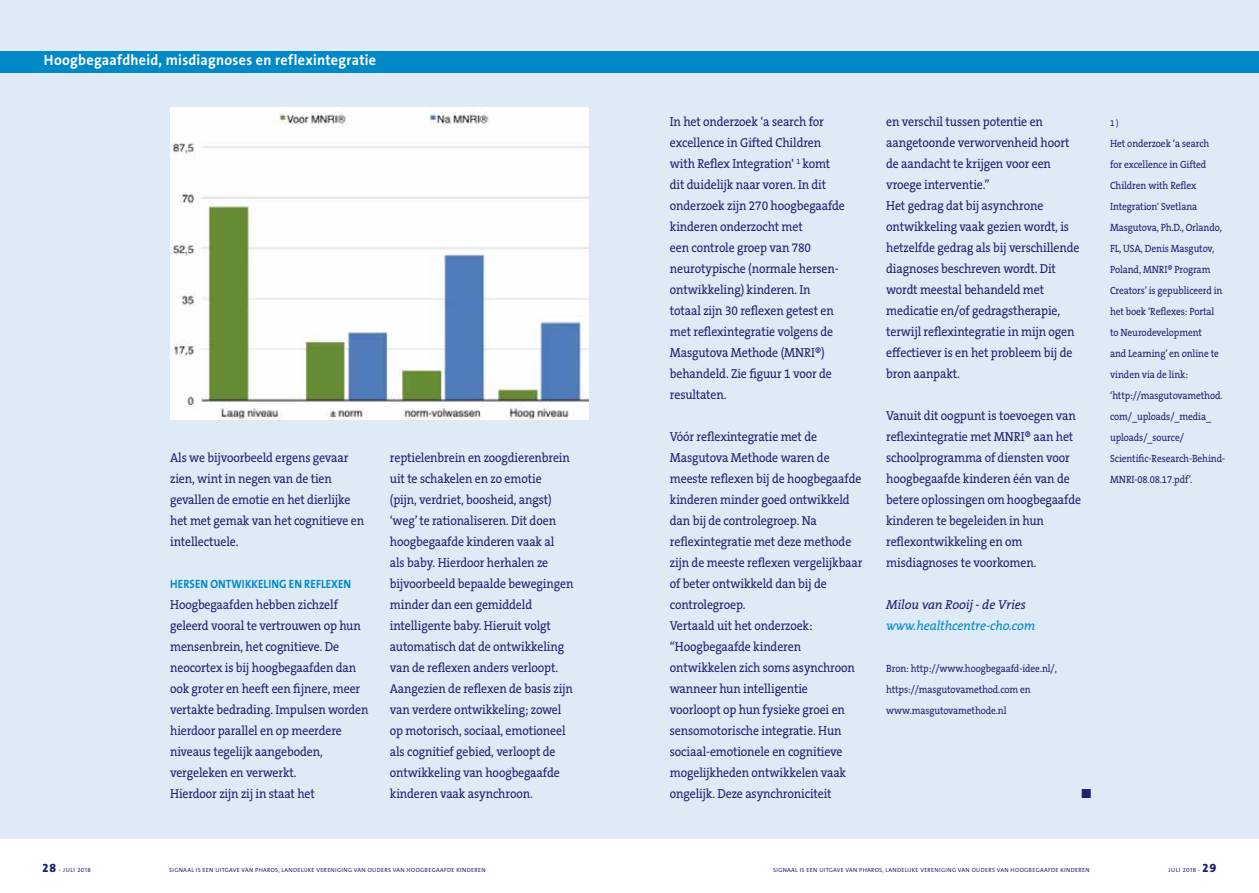
<style>
.page{position:relative;width:1259px;height:893px;background:#fff}
.page>*{position:absolute;margin:0;border:0;box-sizing:border-box;transform-origin:0 0}
.t1{font:700 15px "The Sans B7";letter-spacing:.02em;color:#fff;scale:.94 1}
.t2{font:13.05px/21px "The Serif B5 Plain";letter-spacing:-.01em;color:#1e2171;scale:.91 1}
.t3{font:italic 13.05px "The Serif B5 Plain";letter-spacing:-.01em;color:#0088c7}
.t4{font:italic 13.05px "The Serif B5 Plain";letter-spacing:-.01em;color:#1e2171}
.t5{font:13.05px "Zapf Dingbats ITC";color:#1e2171}
.t6{font:700 12px "The Sans";letter-spacing:.005em;color:#0088c7;scale:.91 1}
.t7{font:10.5px/21px "The Serif B5 Plain";letter-spacing:-.01em;color:#1e2171;scale:.9 1}
.t8{font:9px "The Serif B5 Plain";color:#1e2171;scale:.9 1}
.t9{font:6px "The Sans Regular Caps";letter-spacing:.05em;color:#1e2171}
.t10{font:6px "The Sans Regular Caps";letter-spacing:.08em;color:#1e2171}
.s1{font-family:"The Sans Extra Bold Caps";font-size:12px}
</style>
<div class="page">
<div style="left:0;top:0;width:1259px;height:839px;background:#deeaf6"></div>
<div style="left:0;top:51px;width:1259px;height:21px;background:#0088c7"></div>
<img style="left:170px;top:108px;width:418px;height:312px">
<p class="t1" style="left:44px;top:52px;width:355px">Hoogbegaafdheid, misdiagnoses en reflexintegratie</p>
<p class="t2" style="left:170px;top:448px;width:215px">Als we bijvoorbeeld ergens gevaar zien, wint in negen van de tien gevallen de emotie en het dierlijke het met gemak van het cognitieve en intellectuele.</p>
<p class="t6" style="left:170px;top:574px;width:200px">HERSEN ONTWIKKELING EN REFLEXEN</p>
<p class="t2" style="left:170px;top:595px;width:220px">Hoogbegaafden hebben zichzelf geleerd vooral te vertrouwen op hun mensenbrein, het cognitieve. De neocortex is bij hoogbegaafden dan ook groter en heeft een fijnere, meer vertakte bedrading. Impulsen worden hierdoor parallel en op meerdere niveaus tegelijk aangeboden, vergeleken en verwerkt.<br>Hierdoor zijn zij in staat het</p>
<p class="t2" style="left:390px;top:448px;width:203px">reptielenbrein en zoogdierenbrein uit te schakelen en zo emotie<br>(pijn, verdriet, boosheid, angst) ‘weg’ te rationaliseren. Dit doen hoogbegaafde kinderen vaak al<br>als baby. Hierdoor herhalen ze bijvoorbeeld bepaalde bewegingen minder dan een gemiddeld intelligente baby. Hieruit volgt automatisch dat de ontwikkeling van de reflexen anders verloopt.<br>Aangezien de reflexen de basis zijn van verdere ontwikkeling; zowel op motorisch, sociaal, emotioneel als cognitief gebied, verloopt de ontwikkeling van hoogbegaafde kinderen vaak asynchroon.</p>
<p class="t2" style="left:670px;top:112px;width:194px">In het onderzoek ‘a search for excellence in Gifted Children with Reflex Integration' <sup>1</sup> komt dit duidelijk naar voren. In dit onderzoek zijn 270 hoogbegaafde kinderen onderzocht met<br>een controle groep van 780 neurotypische (normale hersen&shy;ontwikkeling) kinderen. In totaal zijn 30 reflexen getest en met reflexintegratie volgens de<br>Masgutova Methode (MNRI®) behandeld. Zie figuur 1 voor de resultaten.</p>
<p class="t2" style="left:670px;top:427px;width:213px">Vóór reflexintegratie met de<br>Masgutova Methode waren de meeste reflexen bij de hoogbegaafde kinderen minder goed ontwikkeld dan bij de controlegroep. Na reflexintegratie met deze methode zijn de meeste reflexen vergelijkbaar of beter ontwikkeld dan bij de controlegroep.<br>Vertaald uit het onderzoek: “Hoogbegaafde kinderen ontwikkelen zich soms asynchroon wanneer hun intelligentie<br>voorloopt op hun fysieke groei en sensomotorische integratie. Hun sociaal-emotionele en cognitieve mogelijkheden ontwikkelen vaak ongelijk. Deze asynchroniciteit</p>
<p class="t2" style="left:886px;top:112px;width:214px">en verschil tussen potentie en aangetoonde verworvenheid hoort de aandacht te krijgen voor een vroege interventie.”<br>Het gedrag dat bij asynchrone ontwikkeling vaak gezien wordt, is hetzelfde gedrag als bij verschillende diagnoses beschreven wordt. Dit wordt meestal behandeld met medicatie en/of gedragstherapie, terwijl reflexintegratie in mijn ogen effectiever is en het probleem bij de bron aanpakt.</p>
<p class="t2" style="left:886px;top:405px;width:216px">Vanuit dit oogpunt is toevoegen van reflexintegratie met MNRI® aan het schoolprogramma of diensten voor hoogbegaafde kinderen één van de betere oplossingen om hoogbegaafde kinderen te begeleiden in hun reflexontwikkeling en om misdiagnoses te voorkomen.</p>
<p class="t4" style="left:886px;top:598px;width:141px">Milou van Rooij - de Vries</p>
<p class="t3" style="left:886px;top:619px;width:151px">www.healthcentre-cho.com</p>
<p class="t7" style="left:886px;top:658px;width:191px">Bron: http://www.hoogbegaafd-idee.nl/, https://masgutovamethod.com en www.masgutovamethode.nl</p>
<p class="t8" style="left:1110px;top:118px;width:11px">1 )</p>
<p class="t7" style="left:1110px;top:133px;width:129px">Het onderzoek ‘a search<br>for excellence in Gifted<br>Children with Reflex<br>Integration' Svetlana<br>Masgutova, Ph.D., Orlando,<br>FL, USA, Denis Masgutov,<br>Poland, MNRI® Program<br>Creators’ is gepubliceerd in het boek ‘Reflexes: Portal to Neurodevelopment<br>and Learning’ en online te vinden via de link: ‘http://masgutovamethod. com/_uploads/_media_ uploads/_source/<br>Scientific-Research-Behind-<br>MNRI-08.08.17.pdf’.</p>
<p class="t5" style="left:1081px;top:787px;width:11px">■</p>
<p class="t10" style="left:43px;top:866px;width:50px"><span class="s1">28</span> - JULI 2018</p>
<p class="t9" style="left:169px;top:866px;width:318px">SIGNAAL IS EEN UITGAVE VAN PHAROS, LANDELIJKE VERENIGING VAN OUDERS VAN HOOGBEGAAFDE KINDEREN</p>
<p class="t9" style="left:773px;top:866px;width:318px">SIGNAAL IS EEN UITGAVE VAN PHAROS, LANDELIJKE VERENIGING VAN OUDERS VAN HOOGBEGAAFDE KINDEREN</p>
<p class="t10" style="left:1168px;top:866px;width:49px">JULI 2018 - <span class="s1">29</span></p>
</div>
